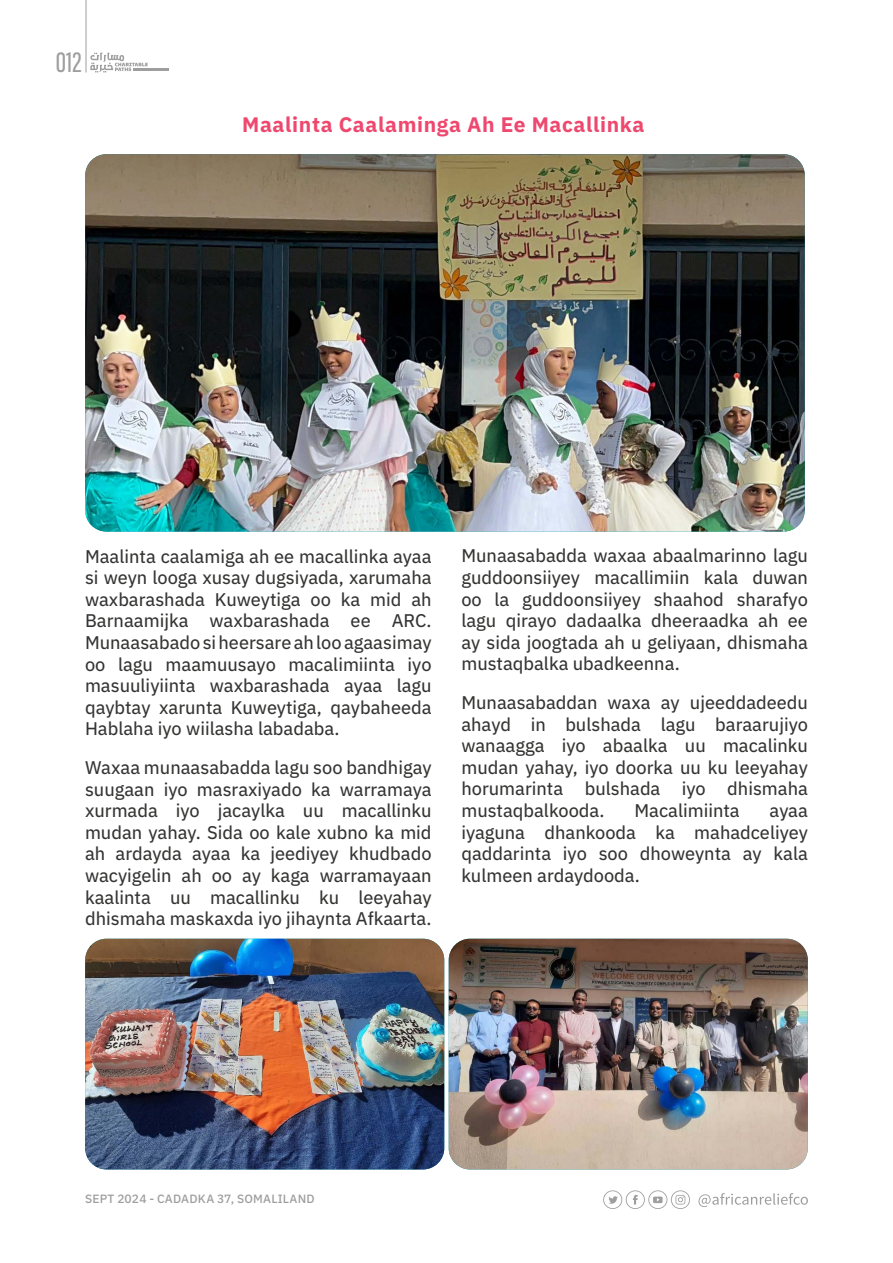
<style>
.page{position:relative;width:893px;height:1263px;background:#fff}
.page>*{position:absolute;margin:0;border:0;box-sizing:border-box;transform-origin:0 0}
.t1{font:30px "Acumin Variable Concept";color:#9e9e9e}
.t2{font:700 21px "IBM Plex Sans Arabic";letter-spacing:.03em;color:#ef486f}
.t3{font:18.3px/21.6px "IBM Plex Sans Arabic Text";color:#343433}
.t4{font:500 12px "IBM Plex Sans Arabic";letter-spacing:.02em;color:#9e9e9e}
</style>
<div class="page">
<hr style="left:86px;top:0;width:1px;height:73px;background:#9e9e9e">
<svg style="left:90px;top:53px;width:58px;height:20px"></svg>
<hr style="left:133px;top:68px;width:36px;height:3px;background:#9e9e9e">
<svg style="left:698px;top:1193px;width:110px;height:14px"></svg>
<svg style="left:603px;top:1190px;width:87px;height:19px"></svg>
<img style="left:85px;top:154px;width:720px;height:377px">
<img style="left:85px;top:939px;width:359px;height:230px">
<img style="left:449px;top:939px;width:359px;height:230px">
<h1 class="t1" style="left:56px;top:41px;width:27px">012</h1>
<p class="t2" style="left:242px;top:112px;width:404px">Maalinta Caalaminga Ah Ee Macallinka</p>
<p class="t3" style="left:85px;top:545px;width:348px;text-align:right">Maalinta caalamiga ah ee macallinka ayaa si weyn looga xusay dugsiyada, xarumaha ah</p>
<p class="t3" style="left:215px;top:589px;width:87px">Kuweytiga</p>
<p class="t3" style="left:370px;top:589px;width:33px">mid</p>
<p class="t3" style="left:85px;top:589px;width:121px">waxbarashada</p>
<p class="t3" style="left:341px;top:589px;width:21px">ka</p>
<p class="t3" style="left:311px;top:589px;width:22px">oo</p>
<p class="t3" style="left:85px;top:610px;width:105px">Barnaamijka</p>
<p class="t3" style="left:85px;top:632px;width:348px">Munaasabadosiheersareahlooagaasimay</p>
<p class="t3" style="left:408px;top:653px;width:25px">iyo</p>
<p class="t3" style="left:210px;top:610px;width:121px">waxbarashada</p>
<p class="t3" style="left:392px;top:610px;width:41px">ARC.</p>
<p class="t3" style="left:351px;top:610px;width:22px">ee</p>
<p class="t3" style="left:288px;top:653px;width:108px">macalimiinta</p>
<p class="t3" style="left:118px;top:653px;width:36px">lagu</p>
<p class="t3" style="left:85px;top:653px;width:22px">oo</p>
<p class="t3" style="left:166px;top:653px;width:112px">maamuusayo</p>
<p class="t3" style="left:85px;top:675px;width:112px">masuuliyiinta</p>
<p class="t3" style="left:210px;top:675px;width:121px">waxbarashada</p>
<p class="t3" style="left:344px;top:675px;width:40px">ayaa</p>
<p class="t3" style="left:397px;top:675px;width:36px">lagu</p>
<p class="t3" style="left:231px;top:697px;width:93px">Kuweytiga,</p>
<p class="t3" style="left:85px;top:697px;width:256px">qaybtay<br>Hablaha iyo wiilasha labadaba.</p>
<p class="t3" style="left:85px;top:757px;width:348px;text-align:right">Waxaa munaasabadda lagu soo bandhigay warramaya</p>
<p class="t3" style="left:331px;top:697px;width:102px">qaybaheeda</p>
<p class="t3" style="left:159px;top:697px;width:65px">xarunta</p>
<p class="t3" style="left:164px;top:778px;width:25px">iyo</p>
<p class="t3" style="left:197px;top:778px;width:106px">masraxiyado</p>
<p class="t3" style="left:311px;top:778px;width:21px">ka</p>
<p class="t3" style="left:85px;top:778px;width:71px">suugaan</p>
<p class="t3" style="left:176px;top:800px;width:25px">iyo</p>
<p class="t3" style="left:218px;top:800px;width:69px">jacaylka</p>
<p class="t3" style="left:342px;top:800px;width:91px">macallinku</p>
<p class="t3" style="left:85px;top:800px;width:74px">xurmada</p>
<p class="t3" style="left:85px;top:822px;width:348px">mudan yahay. Sida oo kale xubno ka mid</p>
<p class="t3" style="left:349px;top:843px;width:84px">khudbado</p>
<p class="t3" style="left:303px;top:800px;width:22px">uu</p>
<p class="t3" style="left:270px;top:843px;width:70px">jeediyey</p>
<p class="t3" style="left:85px;top:843px;width:22px">ah</p>
<p class="t3" style="left:116px;top:843px;width:68px">ardayda</p>
<p class="t3" style="left:241px;top:843px;width:21px">ka</p>
<p class="t3" style="left:192px;top:843px;width:40px">ayaa</p>
<p class="t3" style="left:85px;top:865px;width:88px">wacyigelin</p>
<p class="t3" style="left:182px;top:865px;width:22px">ah</p>
<p class="t3" style="left:212px;top:865px;width:22px">oo</p>
<p class="t3" style="left:242px;top:865px;width:20px">ay</p>
<p class="t3" style="left:271px;top:865px;width:40px">kaga</p>
<p class="t3" style="left:320px;top:865px;width:113px">warramayaan</p>
<p class="t3" style="left:85px;top:886px;width:348px">kaalinta<br>dhismaha maskaxda iyo jihaynta Afkaarta.</p>
<p class="t3" style="left:210px;top:886px;width:91px">macallinku</p>
<p class="t3" style="left:319px;top:886px;width:22px">ku</p>
<p class="t3" style="left:358px;top:886px;width:75px">leeyahay</p>
<p class="t3" style="left:170px;top:886px;width:22px">uu</p>
<p class="t3" style="left:461px;top:545px;width:348px;text-align:right">Munaasabadda waxaa abaalmarinno lagu duwan</p>
<p class="t3" style="left:461px;top:567px;width:120px">guddoonsiiyey</p>
<p class="t3" style="left:594px;top:567px;width:97px">macallimiin</p>
<p class="t3" style="left:704px;top:567px;width:36px">kala</p>
<p class="t3" style="left:461px;top:588px;width:22px">oo</p>
<p class="t3" style="left:495px;top:588px;width:16px">la</p>
<p class="t3" style="left:522px;top:588px;width:120px">guddoonsiiyey</p>
<p class="t3" style="left:654px;top:588px;width:72px">shaahod</p>
<p class="t3" style="left:737px;top:588px;width:73px">sharafyo</p>
<p class="t3" style="left:506px;top:610px;width:53px">qirayo</p>
<p class="t3" style="left:461px;top:610px;width:348px">lagu<br>ay sida joogtada ah u geliyaan, dhismaha mustaqbalka ubadkeenna.</p>
<p class="t3" style="left:690px;top:692px;width:120px">ujeeddadeedu</p>
<p class="t3" style="left:566px;top:610px;width:77px">dadaalka</p>
<p class="t3" style="left:651px;top:610px;width:99px">dheeraadka</p>
<p class="t3" style="left:758px;top:610px;width:22px">ah</p>
<p class="t3" style="left:788px;top:610px;width:22px">ee</p>
<p class="t3" style="left:461px;top:692px;width:138px">Munaasabaddan</p>
<p class="t3" style="left:608px;top:692px;width:45px">waxa</p>
<p class="t3" style="left:661px;top:692px;width:20px">ay</p>
<p class="t3" style="left:461px;top:713px;width:51px">ahayd</p>
<p class="t3" style="left:531px;top:713px;width:17px">in</p>
<p class="t3" style="left:565px;top:713px;width:77px">bulshada</p>
<p class="t3" style="left:661px;top:713px;width:36px">lagu</p>
<p class="t3" style="left:715px;top:713px;width:94px">baraarujiyo</p>
<p class="t3" style="left:562px;top:735px;width:25px">iyo</p>
<p class="t3" style="left:723px;top:735px;width:86px">macalinku</p>
<p class="t3" style="left:603px;top:735px;width:66px">abaalka</p>
<p class="t3" style="left:461px;top:735px;width:85px">wanaagga</p>
<p class="t3" style="left:461px;top:757px;width:348px">mudan yahay, iyo doorka uu ku leeyahay</p>
<p class="t3" style="left:727px;top:778px;width:82px">dhismaha</p>
<p class="t3" style="left:685px;top:735px;width:22px">uu</p>
<p class="t3" style="left:461px;top:778px;width:103px">horumarinta</p>
<p class="t3" style="left:682px;top:778px;width:25px">iyo</p>
<p class="t3" style="left:585px;top:778px;width:77px">bulshada</p>
<p class="t3" style="left:461px;top:800px;width:145px">mustaqbalkooda.</p>
<p class="t3" style="left:634px;top:800px;width:107px">Macalimiinta</p>
<p class="t3" style="left:770px;top:800px;width:40px">ayaa</p>
<p class="t3" style="left:461px;top:821px;width:65px">iyaguna</p>
<p class="t3" style="left:544px;top:821px;width:93px">dhankooda</p>
<p class="t3" style="left:655px;top:821px;width:21px">ka</p>
<p class="t3" style="left:694px;top:821px;width:115px">mahadceliyey</p>
<p class="t3" style="left:461px;top:843px;width:180px">qaddarinta<br>kulmeen ardaydooda.</p>
<p class="t3" style="left:563px;top:843px;width:25px">iyo</p>
<p class="t3" style="left:640px;top:843px;width:93px">dhoweynta</p>
<p class="t3" style="left:599px;top:843px;width:31px">soo</p>
<p class="t3" style="left:743px;top:843px;width:20px">ay</p>
<p class="t3" style="left:773px;top:843px;width:36px">kala</p>
<p class="t4" style="left:85px;top:1192px;width:231px">SEPT 2024 - CADADKA 37, SOMALILAND</p>
</div>
